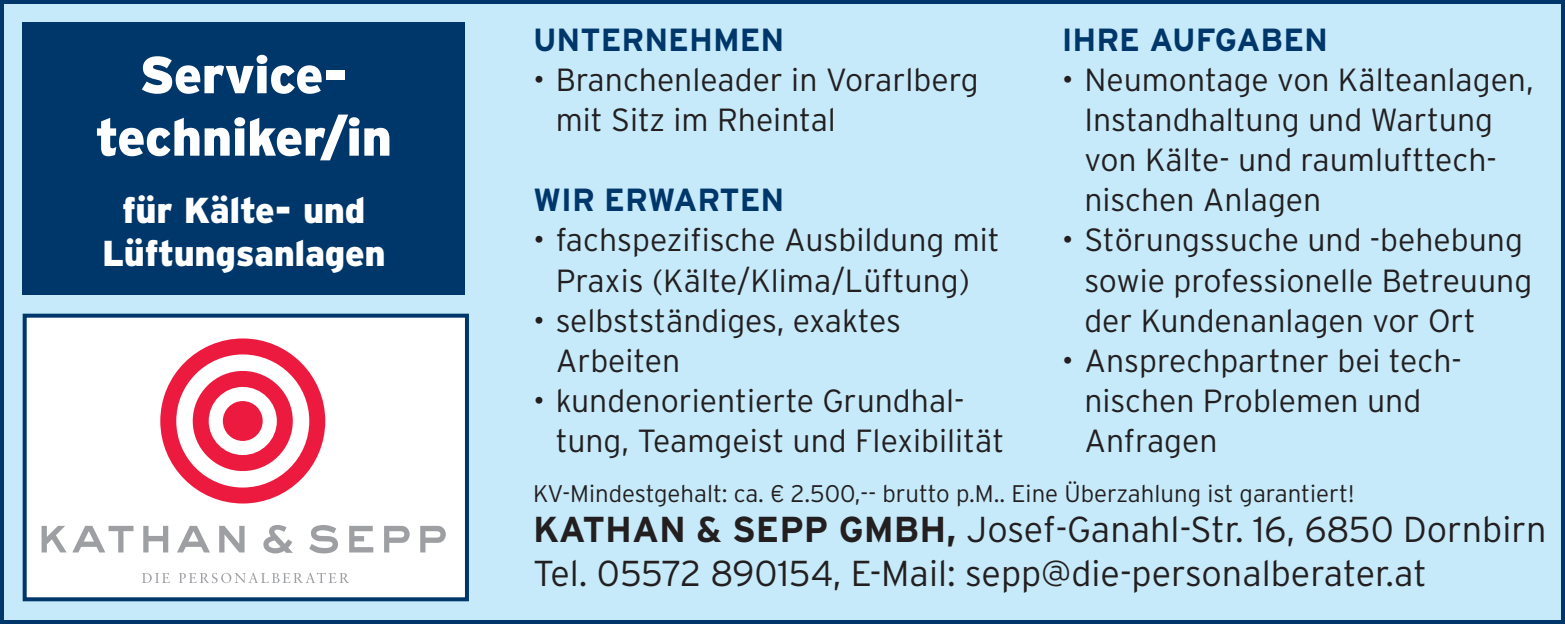
<style>
.page{position:relative;width:1565px;height:624px;background:#fff}
.page>*{position:absolute;margin:0;border:0;box-sizing:border-box;transform-origin:0 0}
.t1{font:900 52px/62.4px "Interstate";letter-spacing:-.01em;color:#fff;text-align:center}
.t2{font:300 36px/43.2px "Interstate";color:#231f20}
.t3{font:900 36px/43.2px "Interstate";letter-spacing:-.01em;color:#fff;text-align:center}
.t4{font:300 32px/40px "Interstate";color:#231f20}
.t5{font:700 32px "Interstate";color:#00376b}
.t6{font:300 24px "Interstate";color:#231f20}
.s1{font-weight:700}
</style>
<div class="page">
<div style="left:2px;top:2px;width:1561px;height:620px;background:#c6eafa"></div>
<div style="left:0;top:0;width:1565px;height:624px;border:4px solid #00376b"></div>
<div style="left:23px;top:23px;width:442px;height:272px;background:#00376b"></div>
<div style="left:25px;top:315px;width:442px;height:284px;background:#fff"></div>
<svg style="left:160px;top:338px;width:165px;height:165px"></svg>
<svg style="left:42px;top:526px;width:91px;height:26px"></svg>
<svg style="left:143px;top:526px;width:25px;height:26px"></svg>
<svg style="left:177px;top:526px;width:33px;height:26px"></svg>
<svg style="left:219px;top:526px;width:26px;height:26px"></svg>
<svg style="left:309px;top:525px;width:29px;height:28px"></svg>
<svg style="left:349px;top:526px;width:24px;height:26px"></svg>
<svg style="left:384px;top:526px;width:26px;height:26px"></svg>
<svg style="left:420px;top:526px;width:26px;height:26px"></svg>
<svg style="left:142px;top:573px;width:28px;height:10px"></svg>
<svg style="left:179px;top:573px;width:39px;height:10px"></svg>
<svg style="left:221px;top:573px;width:10px;height:10px"></svg>
<svg style="left:234px;top:572px;width:115px;height:11px"></svg>
<svg style="left:263px;top:525px;width:30px;height:28px"></svg>
<div style="left:23px;top:313px;width:446px;height:288px;border:4px solid #00376b"></div>
<h1 class="t1" style="left:95px;top:43px;width:298px">Service&shy;techniker/in</h1>
<p class="t3" style="left:102px;top:188px;width:285px">für Kälte- und<br>Lüftungsanlagen</p>
<p class="t5" style="left:533px;top:22px;width:253px">UNTERNEHMEN</p>
<p class="t4" style="left:556px;top:60px;width:424px;text-indent:-23px">• Branchenleader in Vorarlberg mit Sitz im Rheintal</p>
<p class="t5" style="left:533px;top:182px;width:253px">WIR ERWARTEN</p>
<p class="t4" style="left:533px;top:220px;width:468px;text-align:center">• fachspezifische Ausbildung mit<br>Praxis (Kälte/Klima/Lüftung)</p>
<p class="t4" style="left:556px;top:300px;width:347px;text-indent:-23px">• selbstständiges, exaktes<br>Arbeiten</p>
<p class="t4" style="left:556px;top:380px;width:450px;text-indent:-23px">• kundenorientierte Grundhal&shy;tung, Teamgeist und Flexibilität</p>
<p class="t5" style="left:1061px;top:22px;width:268px">IHRE AUFGABEN</p>
<p class="t4" style="left:1084px;top:60px;width:451px;text-indent:-23px">• Neumontage von Kälteanlagen,<br>Instandhaltung und Wartung von Kälte- und raumlufttech&shy;nischen Anlagen</p>
<p class="t4" style="left:1084px;top:220px;width:449px;text-indent:-23px">• Störungssuche und -behebung sowie professionelle Betreuung der Kundenanlagen vor Ort</p>
<p class="t4" style="left:1084px;top:340px;width:379px;text-indent:-23px">• Ansprechpartner bei tech&shy;nischen Problemen und<br>Anfragen</p>
<p class="t6" style="left:533px;top:479px;width:823px">KV-Mindestgehalt: ca. € 2.500,-- brutto p.M.. Eine Überzahlung ist garantiert!</p>
<p class="t2" style="left:533px;top:508px;width:1015px"><span class="s1">KATHAN &amp; SEPP GMBH,</span> Josef-Ganahl-Str. 16, 6850 Dornbirn<br>Tel. 05572 890154, E-Mail: sepp@die-personalberater.at</p>
</div>
